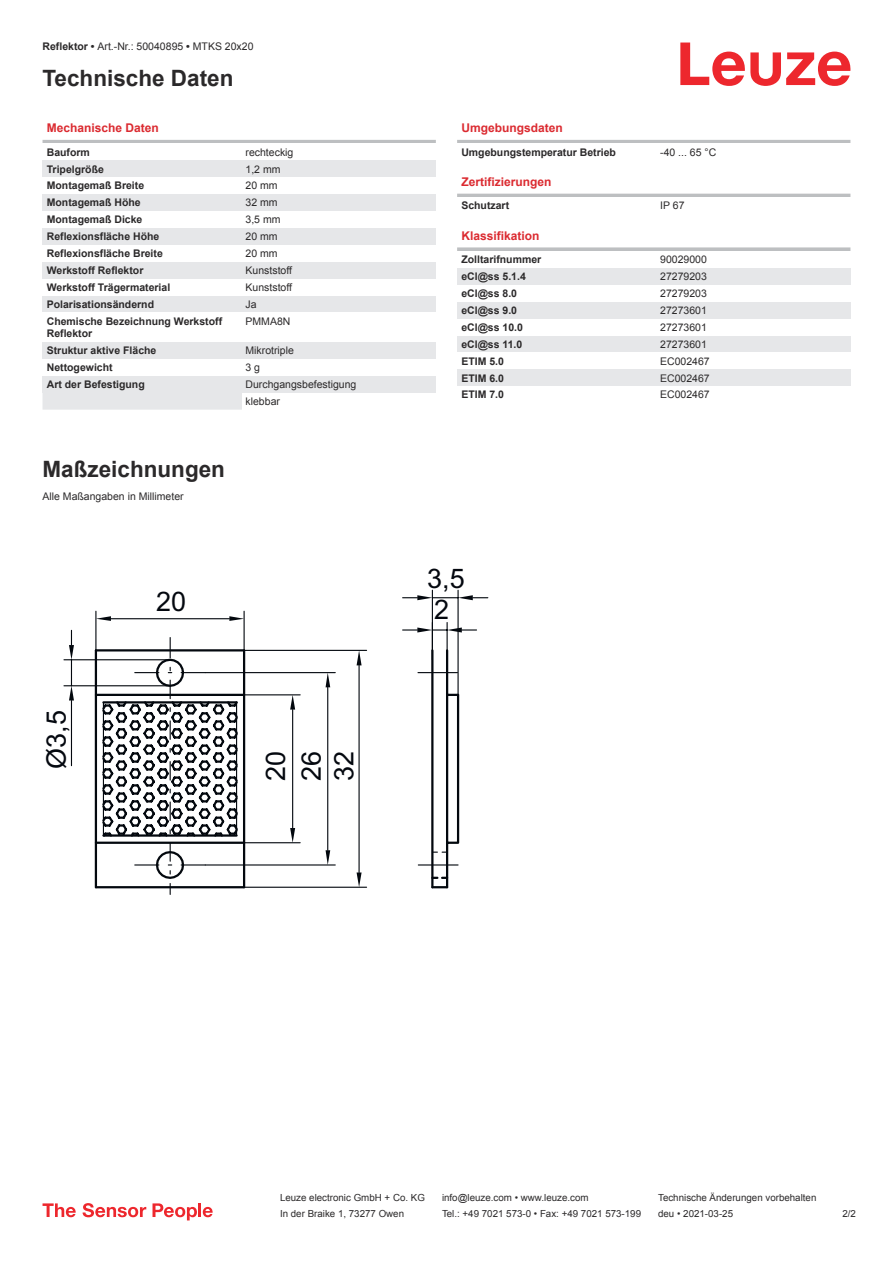
<style>
.page{position:relative;width:893px;height:1263px;background:#fff}
.page>*{position:absolute;margin:0;border:0;box-sizing:border-box;transform-origin:0 0}
.t1{font:27px/32.5px "Arial";color:#04080f}
.t2{font:700 22.5px "Arial";color:#2b292a}
.t3{font:700 12px "Arial";color:#db2a30}
.t4{font:700 10.5px/12.6px "Arial";color:#2b292a}
.t5{font:10.5px/17px "Arial";color:#2b292a}
.t6{font:9.75px "Arial";color:#2b292a}
.s1{font-weight:700}
</style>
<div class="page">
<svg style="left:680px;top:43px;width:170px;height:43px"></svg>
<div style="left:43px;top:393px;width:199px;height:17px;background:#e6e7e9"></div>
<hr style="left:43px;top:140px;width:393px;height:3px;background:#bdbfc1">
<div style="left:43px;top:160px;width:199px;height:17px;background:#e6e7e9"></div>
<div style="left:242px;top:160px;width:194px;height:17px;background:#e6e7e9"></div>
<div style="left:43px;top:194px;width:199px;height:17px;background:#e6e7e9"></div>
<div style="left:242px;top:194px;width:194px;height:17px;background:#e6e7e9"></div>
<div style="left:43px;top:228px;width:199px;height:17px;background:#e6e7e9"></div>
<div style="left:242px;top:228px;width:194px;height:17px;background:#e6e7e9"></div>
<div style="left:43px;top:262px;width:199px;height:17px;background:#e6e7e9"></div>
<div style="left:242px;top:262px;width:194px;height:17px;background:#e6e7e9"></div>
<div style="left:43px;top:296px;width:199px;height:16px;background:#e6e7e9"></div>
<div style="left:242px;top:296px;width:194px;height:16px;background:#e6e7e9"></div>
<div style="left:43px;top:342px;width:199px;height:17px;background:#e6e7e9"></div>
<div style="left:242px;top:342px;width:194px;height:17px;background:#e6e7e9"></div>
<div style="left:43px;top:376px;width:199px;height:17px;background:#e6e7e9"></div>
<div style="left:242px;top:376px;width:194px;height:17px;background:#e6e7e9"></div>
<hr style="left:457px;top:140px;width:393px;height:3px;background:#bdbfc1">
<hr style="left:457px;top:194px;width:393px;height:3px;background:#bdbfc1">
<svg style="left:457px;top:247px;width:393px;height:4px;background:#c4c6c7"></svg>
<div style="left:457px;top:268px;width:200px;height:17px;background:#e6e7e9"></div>
<div style="left:657px;top:268px;width:193px;height:17px;background:#e6e7e9"></div>
<div style="left:457px;top:302px;width:200px;height:17px;background:#e6e7e9"></div>
<div style="left:657px;top:302px;width:193px;height:17px;background:#e6e7e9"></div>
<div style="left:457px;top:336px;width:200px;height:16px;background:#e6e7e9"></div>
<div style="left:657px;top:336px;width:193px;height:16px;background:#e6e7e9"></div>
<div style="left:457px;top:369px;width:200px;height:17px;background:#e6e7e9"></div>
<div style="left:657px;top:369px;width:193px;height:17px;background:#e6e7e9"></div>
<svg style="left:43px;top:1203px;width:33px;height:14px"></svg>
<svg style="left:83px;top:1203px;width:63px;height:14px"></svg>
<svg style="left:153px;top:1203px;width:44px;height:17px"></svg>
<hr style="left:198px;top:1203px;width:3px;height:14px;background:#ed272d">
<svg style="left:203px;top:1207px;width:10px;height:10px"></svg>
<hr style="left:457px;top:590px;width:2px;height:105px;background:#03080e">
<hr style="left:432px;top:590px;width:1px;height:70px;background:#03080e">
<svg style="left:403px;top:595px;width:85px;height:5px"></svg>
<hr style="left:95px;top:611px;width:1px;height:39px;background:#03080e">
<hr style="left:244px;top:611px;width:1px;height:39px;background:#03080e">
<hr style="left:71px;top:700px;width:1px;height:66px;background:#03080e">
<hr style="left:64px;top:659px;width:106px;height:1px;background:#03080e">
<hr style="left:64px;top:685px;width:106px;height:1px;background:#03080e">
<svg style="left:69px;top:630px;width:5px;height:70px"></svg>
<svg style="left:94px;top:616px;width:383px;height:278px"></svg>
<p class="t5" style="left:43px;top:39px;width:213px"><span class="s1">Reflektor •</span> Art.-Nr.: 50040895 <span class="s1">•</span> MTKS 20x20</p>
<h2 class="t2" style="left:43px;top:70px;width:192px">Technische Daten</h2>
<p class="t3" style="left:47px;top:123px;width:114px">Mechanische Daten</p>
<p class="t4" style="left:47px;top:147px;width:45px">Bauform</p>
<p class="t5" style="left:246px;top:144px;width:49px">rechteckig</p>
<p class="t4" style="left:47px;top:164px;width:59px">Tripelgröße</p>
<p class="t5" style="left:246px;top:161px;width:37px">1,2 mm</p>
<p class="t4" style="left:47px;top:180px;width:99px">Montagemaß Breite</p>
<p class="t5" style="left:246px;top:178px;width:34px">20 mm</p>
<p class="t4" style="left:47px;top:197px;width:95px">Montagemaß Höhe</p>
<p class="t5" style="left:246px;top:195px;width:34px">32 mm</p>
<p class="t4" style="left:47px;top:214px;width:97px">Montagemaß Dicke</p>
<p class="t5" style="left:246px;top:212px;width:37px">3,5 mm</p>
<p class="t4" style="left:47px;top:231px;width:114px">Reflexionsfläche Höhe</p>
<p class="t5" style="left:246px;top:229px;width:34px">20 mm</p>
<p class="t4" style="left:47px;top:248px;width:118px">Reflexionsfläche Breite</p>
<p class="t5" style="left:246px;top:246px;width:34px">20 mm</p>
<p class="t4" style="left:47px;top:265px;width:98px">Werkstoff Reflektor</p>
<p class="t5" style="left:246px;top:263px;width:48px">Kunststoff</p>
<p class="t4" style="left:47px;top:282px;width:125px">Werkstoff Trägermaterial</p>
<p class="t5" style="left:246px;top:280px;width:48px">Kunststoff</p>
<p class="t4" style="left:47px;top:299px;width:109px">Polarisationsändernd</p>
<p class="t5" style="left:246px;top:297px;width:13px">Ja</p>
<p class="t4" style="left:47px;top:316px;width:177px">Chemische Bezeichnung Werkstoff<br>Reflektor</p>
<p class="t5" style="left:246px;top:313px;width:46px">PMMA8N</p>
<p class="t4" style="left:47px;top:345px;width:111px">Struktur aktive Fläche</p>
<p class="t5" style="left:246px;top:343px;width:50px">Mikrotriple</p>
<p class="t4" style="left:47px;top:362px;width:67px">Nettogewicht</p>
<p class="t5" style="left:246px;top:360px;width:16px">3 g</p>
<p class="t4" style="left:47px;top:379px;width:100px">Art der Befestigung</p>
<p class="t5" style="left:246px;top:377px;width:112px">Durchgangsbefestigung klebbar</p>
<h2 class="t2" style="left:43px;top:460px;width:184px">Maßzeichnungen</h2>
<p class="t5" style="left:43px;top:488px;width:143px">Alle Maßangaben in Millimeter</p>
<h1 class="t1" style="left:41px;top:769px;width:60px;rotate:-90deg">Ø3,5</h1>
<h1 class="t1" style="left:156px;top:587px;width:32px">20</h1>
<h1 class="t1" style="left:261px;top:781px;width:32px;rotate:-90deg">20</h1>
<h1 class="t1" style="left:296px;top:781px;width:32px;rotate:-90deg">26<br>32</h1>
<p class="t3" style="left:461px;top:123px;width:103px">Umgebungsdaten</p>
<p class="t4" style="left:461px;top:147px;width:156px">Umgebungstemperatur Betrieb</p>
<p class="t5" style="left:660px;top:144px;width:58px">-40 ... 65 °C</p>
<p class="t3" style="left:461px;top:177px;width:92px">Zertifizierungen</p>
<p class="t4" style="left:461px;top:200px;width:49px">Schutzart</p>
<p class="t5" style="left:660px;top:198px;width:26px">IP 67</p>
<p class="t3" style="left:461px;top:231px;width:80px">Klassifikation</p>
<p class="t4" style="left:461px;top:254px;width:81px">Zolltarifnummer</p>
<p class="t5" style="left:660px;top:252px;width:48px">90029000</p>
<p class="t4" style="left:461px;top:271px;width:66px">eCl@ss 5.1.4</p>
<p class="t5" style="left:660px;top:269px;width:48px">27279203</p>
<p class="t4" style="left:461px;top:288px;width:57px">eCl@ss 8.0</p>
<p class="t5" style="left:660px;top:286px;width:48px">27279203</p>
<p class="t4" style="left:461px;top:305px;width:57px">eCl@ss 9.0</p>
<p class="t5" style="left:660px;top:303px;width:48px">27273601</p>
<p class="t4" style="left:461px;top:322px;width:63px">eCl@ss 10.0</p>
<p class="t5" style="left:660px;top:320px;width:48px">27273601</p>
<p class="t4" style="left:461px;top:339px;width:63px">eCl@ss 11.0</p>
<p class="t5" style="left:660px;top:337px;width:48px">27273601</p>
<p class="t4" style="left:461px;top:356px;width:44px">ETIM 5.0</p>
<p class="t5" style="left:660px;top:353px;width:51px">EC002467</p>
<p class="t4" style="left:461px;top:373px;width:44px">ETIM 6.0</p>
<p class="t5" style="left:660px;top:370px;width:51px">EC002467</p>
<p class="t4" style="left:461px;top:389px;width:44px">ETIM 7.0</p>
<p class="t5" style="left:660px;top:387px;width:51px">EC002467</p>
<h1 class="t1" style="left:427px;top:563px;width:39px">3,5</h1>
<h1 class="t1" style="left:434px;top:594px;width:17px">2</h1>
<p class="t6" style="left:280px;top:1194px;width:146px">Leuze electronic GmbH + Co. KG</p>
<p class="t6" style="left:442px;top:1194px;width:148px">info@leuze.com • www.leuze.com</p>
<p class="t6" style="left:658px;top:1194px;width:160px">Technische Änderungen vorbehalten</p>
<p class="t6" style="left:280px;top:1210px;width:126px">In der Braike 1, 73277 Owen</p>
<p class="t6" style="left:442px;top:1210px;width:201px">Tel.: +49 7021 573-0 • Fax: +49 7021 573-199</p>
<p class="t6" style="left:658px;top:1210px;width:76px">deu • 2021-03-25</p>
<p class="t6" style="left:842px;top:1210px;width:15px">2 /2</p>
</div>
